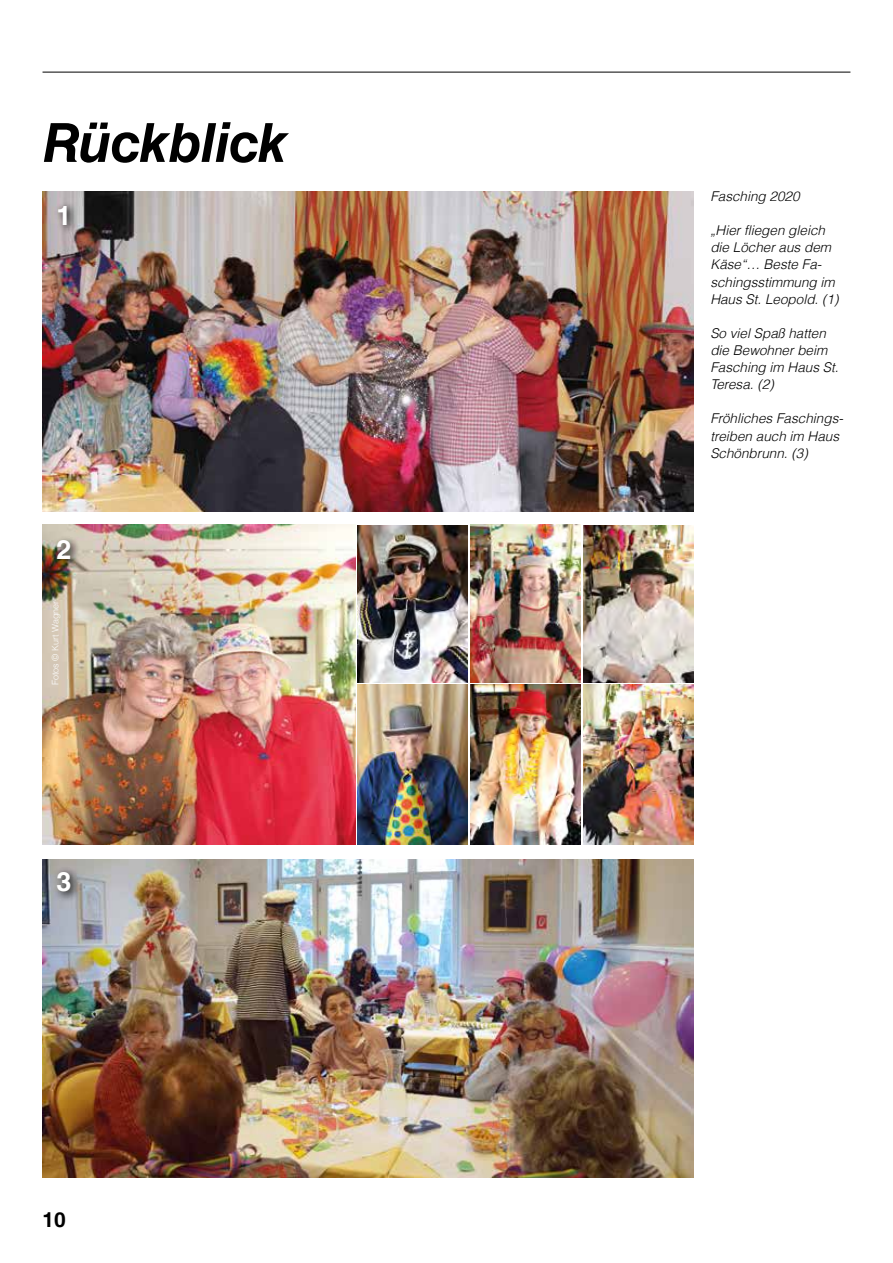
<style>
.page{position:relative;width:893px;height:1263px;background:#fff}
.page>*{position:absolute;margin:0;border:0;box-sizing:border-box;transform-origin:0 0}
.t1{font:italic 700 54px "Helvetica LT Std";letter-spacing:-.015em;color:#000}
.t2{font:700 27px "Helvetica LT Com";color:#fff}
.t3{font:700 21px "Helvetica LT Com";color:#000}
.t4{font:italic 300 13.5px/17.1px "Helvetica LT Com";color:#000}
.t5{font:300 9px "Helvetica LT Com";color:#fff}
</style>
<div class="page">
<hr style="left:43px;top:72px;width:807px;height:1px;background:#000">
<img style="left:43px;top:191px;width:650px;height:320px">
<img style="left:583px;top:525px;width:110px;height:157px">
<img style="left:471px;top:685px;width:109px;height:160px">
<img style="left:471px;top:525px;width:109px;height:157px">
<img style="left:584px;top:685px;width:109px;height:160px">
<img style="left:358px;top:525px;width:110px;height:157px">
<img style="left:358px;top:685px;width:110px;height:160px">
<img style="left:43px;top:525px;width:312px;height:320px">
<img style="left:43px;top:859px;width:650px;height:319px">
<svg style="left:53px;top:200px;width:25px;height:35px"></svg>
<svg style="left:52px;top:535px;width:29px;height:35px"></svg>
<svg style="left:52px;top:867px;width:29px;height:35px"></svg>
<h1 class="t1" style="left:43px;top:110px;width:247px">Rückblick</h1>
<h2 class="t2" style="left:56px;top:199px;width:17px">1</h2>
<h2 class="t2" style="left:56px;top:533px;width:17px">2</h2>
<p class="t5" style="left:50px;top:685px;width:86px;rotate:-90deg">Fotos © Kurt Wagner</p>
<h2 class="t2" style="left:56px;top:865px;width:17px">3</h2>
<h3 class="t3" style="left:43px;top:1207px;width:25px">10</h3>
<p class="t4" style="left:710px;top:188px;width:91px">Fasching 2020</p>
<p class="t4" style="left:710px;top:222px;width:130px">„Hier fliegen gleich die Löcher aus dem<br>Käse“… Beste Fa&shy;schingsstimmung im<br>Haus St. Leopold. (1)</p>
<p class="t4" style="left:710px;top:324px;width:130px">So viel Spaß hatten die Bewohner beim<br>Fasching im Haus St.<br>Teresa. (2)</p>
<p class="t4" style="left:710px;top:410px;width:134px">Fröhliches Faschings&shy;treiben auch im Haus<br>Schönbrunn. (3)</p>
</div>
